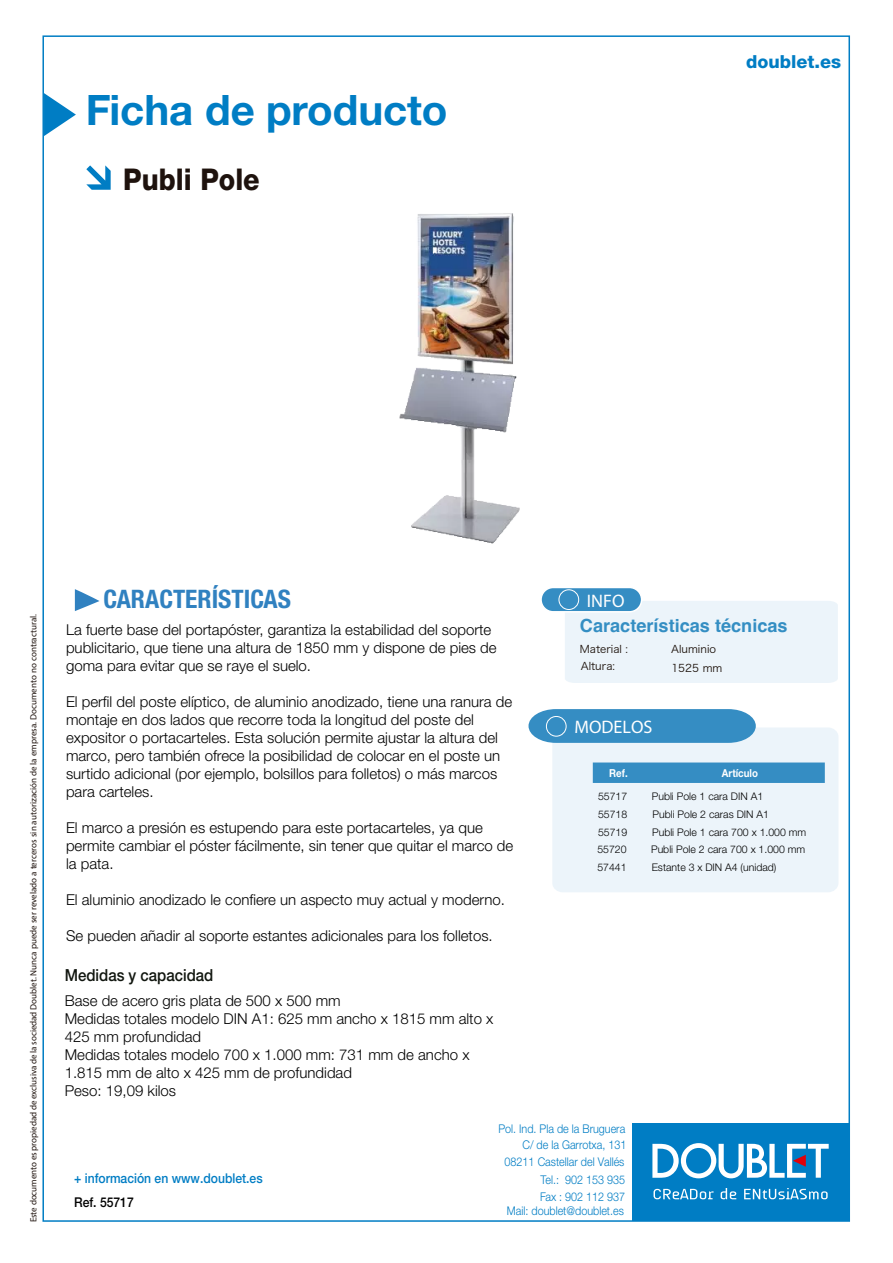
<style>
.page{position:relative;width:893px;height:1263px;background:#fff}
.page>*{position:absolute;margin:0;border:0;box-sizing:border-box;transform-origin:0 0}
.t1{font:700 42px "Helvetica Neue LT Std";letter-spacing:-.005em;color:#007dc4}
.t2{font:800 30px "Helvetica Neue LT Std";color:#1e120d;scale:.9 1}
.t3{font:700 condensed 25.5px "Helvetica Neue";color:#3081c0}
.t4{font:700 18.15px "Helvetica";color:#348ec3}
.t5{font:18.15px "Myriad Pro";color:#fff}
.t6{font:800 18px "Helvetica Neue LT Std";color:#007dc4}
.t7{font:500 16.65px "Helvetica Neue LT Std";color:#11160f;scale:.9 1}
.t8{font:300 15px/18px "Helvetica Neue LT Std";color:#000}
.t9{font:500 13.5px "Helvetica Neue LT Std";color:#007dc4;scale:.9 1}
.t10{font:500 13.5px "Helvetica Neue LT Std";color:#000;scale:.9 1}
.t11{font:300 12px/17.2px "Helvetica Neue LT Std";color:#007dc4;text-align:justify;scale:.9 1}
.t12{font:700 10.95px "Helvetica Neue LT Std";color:#fff;scale:.88 1}
.t13{font:10.65px "Hira Kaku Pro N W3";color:#1d120b}
.t14{font:300 10.5px "Helvetica Neue LT Std";color:#000}
.t15{font:9px "Myriad Pro";color:#1e120d}
</style>
<div class="page">
<svg style="left:45px;top:94px;width:31px;height:42px"></svg>
<svg style="left:86px;top:165px;width:25px;height:25px"></svg>
<div style="left:632px;top:1123px;width:217px;height:98px;background:#007dc4"></div>
<svg style="left:652px;top:1143px;width:177px;height:35px"></svg>
<svg style="left:653px;top:1189px;width:61px;height:10px"></svg>
<svg style="left:721px;top:1188px;width:15px;height:11px"></svg>
<svg style="left:744px;top:1188px;width:84px;height:11px"></svg>
<div style="left:565px;top:601px;width:273px;height:82px;background:#ecf4fa"></div>
<div style="left:541px;top:587px;width:101px;height:25px;background:#358dc3;border-radius:12px"></div>
<div style="left:540px;top:587px;width:102px;height:25px;border:2px solid #fff;border-radius:12px"></div>
<div style="left:559px;top:589px;width:20px;height:21px;border:1px solid #fff;border-radius:50%"></div>
<div style="left:552px;top:728px;width:286px;height:164px;background:#ecf4fa"></div>
<svg style="left:528px;top:709px;width:228px;height:34px;background:#4294c6"></svg>
<div style="left:546px;top:716px;width:20px;height:20px;background:#358dc3;border-radius:50%"></div>
<div style="left:546px;top:716px;width:20px;height:20px;border:1px solid #fff;border-radius:50%"></div>
<div style="left:593px;top:762px;width:232px;height:21px;background:#358dc3"></div>
<svg style="left:75px;top:589px;width:24px;height:22px"></svg>
<img style="left:399px;top:213px;width:121px;height:331px">
<h1 class="t1" style="left:86px;top:84px;width:363px">Ficha de producto</h1>
<h2 class="t2" style="left:123px;top:161px;width:153px">Publi Pole</h2>
<p class="t6" style="left:746px;top:51px;width:97px">doublet.es</p>
<p class="t15" style="left:28px;top:1222px;width:610px;rotate:-90deg">Este documento es propiedad de exclusiva de la sociedad Doublet. Nunca puede ser revelado a terceros sin autorización de la empresa. Documento no contractural.</p>
<h3 class="t3" style="left:104px;top:583px;width:189px">CARACTERÍSTICAS</h3>
<p class="t8" style="left:66px;top:620px;width:432px">La fuerte base del portapóster, garantiza la estabilidad del soporte publicitario, que tiene una altura de 1850 mm y dispone de pies de goma para evitar que se raye el suelo.</p>
<p class="t8" style="left:66px;top:692px;width:448px">El perfil del poste elíptico, de aluminio anodizado, tiene una ranura de montaje en dos lados que recorre toda la longitud del poste del expositor o portacarteles. Esta solución permite ajustar la altura del marco, pero también ofrece la posibilidad de colocar en el poste un surtido adicional (por ejemplo, bolsillos para folletos) o más marcos para carteles.</p>
<p class="t8" style="left:66px;top:818px;width:449px">El marco a presión es estupendo para este portacarteles, ya que permite cambiar el póster fácilmente, sin tener que quitar el marco de la pata.</p>
<p class="t8" style="left:66px;top:890px;width:441px">El aluminio anodizado le confiere un aspecto muy actual y moderno.</p>
<p class="t8" style="left:66px;top:926px;width:428px">Se pueden añadir al soporte estantes adicionales para los folletos.</p>
<p class="t7" style="left:65px;top:965px;width:167px">Medidas y capacidad</p>
<p class="t8" style="left:65px;top:991px;width:430px">Base de acero gris plata de 500 x 500 mm<br>Medidas totales modelo DIN A1: 625 mm ancho x 1815 mm alto x 425 mm profundidad<br>Medidas totales modelo 700 x 1.000 mm: 731 mm de ancho x 1.815 mm de alto x 425 mm de profundidad<br>Peso: 19,09 kilos</p>
<p class="t5" style="left:587px;top:589px;width:39px">INFO</p>
<p class="t4" style="left:580px;top:615px;width:209px">Características técnicas</p>
<p class="t13" style="left:581px;top:657px;width:36px">Altura:</p>
<p class="t13" style="left:671px;top:658px;width:53px">1525 mm</p>
<p class="t13" style="left:580px;top:640px;width:50px">Material :</p>
<p class="t13" style="left:671px;top:640px;width:46px">Aluminio</p>
<p class="t5" style="left:574px;top:716px;width:80px">MODELOS</p>
<p class="t12" style="left:609px;top:767px;width:23px">Ref.</p>
<p class="t12" style="left:722px;top:767px;width:43px">Artículo</p>
<p class="t14" style="left:598px;top:790px;width:31px">55717</p>
<p class="t14" style="left:652px;top:790px;width:113px">Publi Pole 1 cara DIN A1</p>
<p class="t14" style="left:598px;top:808px;width:31px">55718</p>
<p class="t14" style="left:652px;top:808px;width:118px">Publi Pole 2 caras DIN A1</p>
<p class="t14" style="left:598px;top:826px;width:31px">55719</p>
<p class="t14" style="left:652px;top:826px;width:156px">Publi Pole 1 cara 700 x 1.000 mm</p>
<p class="t14" style="left:597px;top:843px;width:31px">55720</p>
<p class="t14" style="left:651px;top:843px;width:156px">Publi Pole 2 cara 700 x 1.000 mm</p>
<p class="t14" style="left:597px;top:861px;width:31px">57441</p>
<p class="t14" style="left:652px;top:861px;width:126px">Estante 3 x DIN A4 (unidad)</p>
<p class="t9" style="left:74px;top:1170px;width:211px">+ información en www.doublet.es</p>
<p class="t10" style="left:74px;top:1194px;width:68px">Ref. 55717</p>
<p class="t11" style="left:498px;top:1119px;width:142px">Pol. Ind. Pla de la Bruguera</p>
<p class="t11" style="left:540px;top:1153px;width:96px;text-indent:-35px">08211 Castellar del Vallés Tel.: 902 153 935<br>Fax : 902 112 937</p>
<p class="t11" style="left:507px;top:1202px;width:132px">Mail: doublet@doublet.es</p>
<p class="t11" style="left:522px;top:1136px;width:117px">C/ de la Garrotxa, 131</p>
</div>
